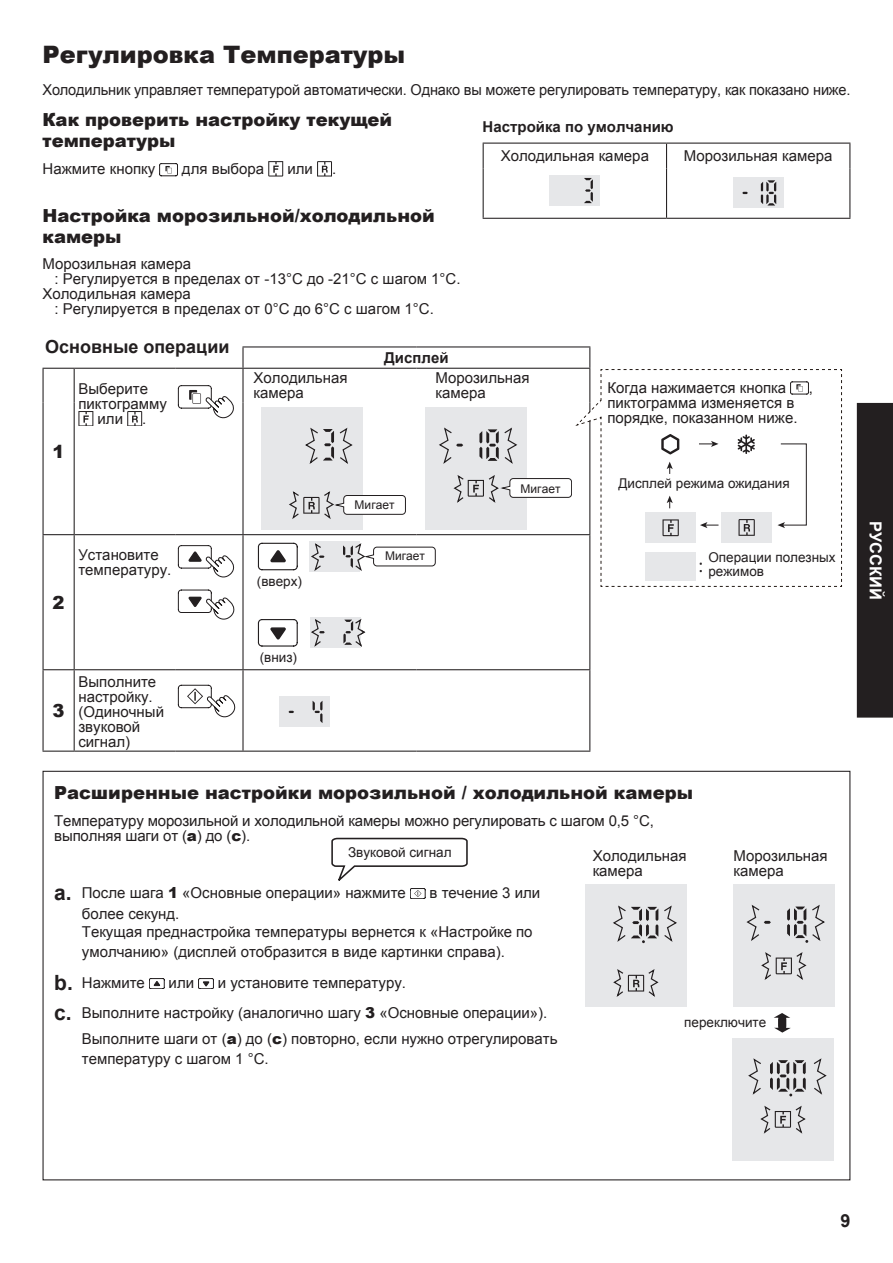
<style>
.page{position:relative;width:893px;height:1263px;background:#fff}
.page>*{position:absolute;margin:0;border:0;box-sizing:border-box;transform-origin:0 0}
.t1{font:900 24px "Arial";color:#231f20}
.t2{font:900 18px/21px "Arial";color:#231f20}
.t3{font:700 18px "Arial";color:#231f20}
.t4{font:18px "Koz Go Pro Regular 90 msp RKSJ H";color:#231f20}
.t5{font:700 16.5px "Arial";color:#fff}
.t6{font:15px/15px "Arial";color:#231f20}
.t7{font:700 15px "Arial";color:#231f20}
.t8{font:13.5px/14.2px "Arial";color:#231f20}
.t9{font:12px "Arial";color:#231f20}
.s1{font-weight:900}
.s2{font-weight:700;font-size:21px}
</style>
<div class="page">
<div style="left:857px;top:403px;width:36px;height:315px;background:#231f20"></div>
<svg style="left:410px;top:888px;width:15px;height:11px"></svg>
<svg style="left:149px;top:978px;width:15px;height:11px"></svg>
<svg style="left:198px;top:978px;width:16px;height:11px"></svg>
<svg style="left:774px;top:1013px;width:17px;height:19px"></svg>
<div style="left:733px;top:884px;width:101px;height:123px;background:#e6e7e9"></div>
<div style="left:585px;top:884px;width:101px;height:123px;background:#e6e7e9"></div>
<div style="left:733px;top:1038px;width:101px;height:123px;background:#e6e7e9"></div>
<svg style="left:613px;top:905px;width:64px;height:92px"></svg>
<svg style="left:746px;top:904px;width:79px;height:76px"></svg>
<svg style="left:748px;top:1058px;width:79px;height:76px"></svg>
<svg style="left:159px;top:163px;width:19px;height:13px"></svg>
<svg style="left:268px;top:161px;width:15px;height:15px"></svg>
<svg style="left:317px;top:161px;width:15px;height:15px"></svg>
<hr style="left:483px;top:143px;width:183px;height:1px;background:#231f20">
<hr style="left:666px;top:143px;width:184px;height:1px;background:#231f20">
<svg style="left:666px;top:144px;width:1px;height:25px"></svg>
<hr style="left:666px;top:169px;width:1px;height:49px;background:#231f20">
<hr style="left:483px;top:218px;width:183px;height:1px;background:#231f20">
<hr style="left:666px;top:218px;width:184px;height:1px;background:#231f20">
<svg style="left:483px;top:144px;width:1px;height:25px"></svg>
<svg style="left:849px;top:144px;width:1px;height:25px"></svg>
<hr style="left:483px;top:169px;width:1px;height:49px;background:#231f20">
<hr style="left:849px;top:169px;width:1px;height:49px;background:#231f20">
<div style="left:550px;top:175px;width:50px;height:31px;background:#e6e7e9"></div>
<svg style="left:584px;top:178px;width:9px;height:25px"></svg>
<div style="left:733px;top:177px;width:50px;height:31px;background:#e6e7e9"></div>
<svg style="left:761px;top:180px;width:15px;height:26px"></svg>
<svg style="left:742px;top:192px;width:6px;height:2px"></svg>
<hr style="left:242px;top:346px;width:174px;height:1px;background:#231f20">
<hr style="left:416px;top:346px;width:174px;height:1px;background:#231f20">
<hr style="left:43px;top:369px;width:1px;height:33px;background:#231f20">
<hr style="left:74px;top:369px;width:1px;height:33px;background:#231f20">
<hr style="left:243px;top:368px;width:173px;height:1px;background:#231f20">
<hr style="left:242px;top:369px;width:2px;height:33px;background:#231f20">
<hr style="left:43px;top:402px;width:1px;height:132px;background:#231f20">
<hr style="left:74px;top:402px;width:1px;height:132px;background:#231f20">
<hr style="left:242px;top:402px;width:2px;height:132px;background:#231f20">
<hr style="left:43px;top:534px;width:31px;height:1px;background:#231f20">
<hr style="left:43px;top:535px;width:1px;height:134px;background:#231f20">
<hr style="left:74px;top:534px;width:102px;height:1px;background:#231f20">
<hr style="left:74px;top:535px;width:1px;height:134px;background:#231f20">
<hr style="left:176px;top:534px;width:67px;height:1px;background:#231f20">
<hr style="left:243px;top:534px;width:173px;height:1px;background:#231f20">
<hr style="left:242px;top:535px;width:2px;height:134px;background:#231f20">
<hr style="left:589px;top:535px;width:1px;height:134px;background:#231f20">
<hr style="left:43px;top:669px;width:31px;height:1px;background:#231f20">
<hr style="left:43px;top:670px;width:1px;height:81px;background:#231f20">
<hr style="left:74px;top:669px;width:102px;height:1px;background:#231f20">
<hr style="left:74px;top:670px;width:1px;height:81px;background:#231f20">
<hr style="left:176px;top:669px;width:67px;height:1px;background:#231f20">
<hr style="left:243px;top:669px;width:173px;height:1px;background:#231f20">
<hr style="left:242px;top:670px;width:2px;height:81px;background:#231f20">
<hr style="left:416px;top:669px;width:174px;height:1px;background:#231f20">
<hr style="left:589px;top:670px;width:1px;height:81px;background:#231f20">
<hr style="left:242px;top:347px;width:2px;height:21px;background:#231f20">
<hr style="left:43px;top:368px;width:31px;height:1px;background:#231f20">
<hr style="left:74px;top:368px;width:102px;height:1px;background:#231f20">
<hr style="left:176px;top:368px;width:67px;height:1px;background:#231f20">
<hr style="left:43px;top:751px;width:31px;height:1px;background:#231f20">
<hr style="left:74px;top:751px;width:102px;height:1px;background:#231f20">
<hr style="left:176px;top:751px;width:67px;height:1px;background:#231f20">
<hr style="left:243px;top:751px;width:173px;height:1px;background:#231f20">
<hr style="left:416px;top:751px;width:174px;height:1px;background:#231f20">
<svg style="left:78px;top:411px;width:15px;height:15px"></svg>
<svg style="left:127px;top:411px;width:15px;height:15px"></svg>
<svg style="left:178px;top:385px;width:56px;height:33px"></svg>
<svg style="left:178px;top:545px;width:56px;height:32px"></svg>
<svg style="left:178px;top:589px;width:56px;height:31px"></svg>
<svg style="left:178px;top:685px;width:57px;height:32px"></svg>
<div style="left:279px;top:696px;width:51px;height:31px;background:#e6e7e9"></div>
<svg style="left:288px;top:711px;width:6px;height:2px"></svg>
<svg style="left:313px;top:701px;width:9px;height:22px"></svg>
<svg style="left:258px;top:347px;width:584px;height:301px"></svg>
<svg style="left:331px;top:838px;width:137px;height:43px"></svg>
<h1 class="t1" style="left:43px;top:37px;width:364px">Регулировка Температуры</h1>
<p class="t6" style="left:43px;top:82px;width:809px">Холодильник управляет температурой автоматически. Однако вы можете регулировать температуру, как показано ниже.</p>
<p class="t2" style="left:43px;top:109px;width:351px">Как проверить настройку текущей температуры</p>
<p class="t6" style="left:43px;top:161px;width:114px">Нажмите кнопку</p>
<p class="t6" style="left:182px;top:161px;width:84px">для выбора</p>
<p class="t6" style="left:287px;top:161px;width:27px">или</p>
<p class="t6" style="left:332px;top:161px;width:6px">.</p>
<p class="t2" style="left:43px;top:204px;width:394px">Настройка морозильной/холодильной камеры</p>
<p class="t6" style="left:43px;top:257px;width:150px">Морозильная камера</p>
<p class="t6" style="left:55px;top:272px;width:408px">: Регулируется в пределах от -13°C до -21°C с шагом 1°C.</p>
<p class="t6" style="left:43px;top:287px;width:150px">Холодильная камера</p>
<p class="t6" style="left:55px;top:302px;width:381px">: Регулируется в пределах от 0°C до 6°C с шагом 1°C.</p>
<p class="t7" style="left:483px;top:116px;width:193px">Настройка по умолчанию</p>
<p class="t6" style="left:501px;top:148px;width:150px">Холодильная камера</p>
<p class="t6" style="left:684px;top:148px;width:150px">Морозильная камера</p>
<p class="t3" style="left:45px;top:334px;width:186px">Основные операции</p>
<p class="t2" style="left:53px;top:440px;width:14px">1</p>
<p class="t6" style="left:78px;top:381px;width:71px">Выберите</p>
<p class="t6" style="left:78px;top:396px;width:90px">пиктограмму</p>
<p class="t6" style="left:98px;top:411px;width:27px">или</p>
<p class="t6" style="left:142px;top:411px;width:6px">.</p>
<p class="t2" style="left:53px;top:591px;width:14px">2</p>
<p class="t6" style="left:78px;top:547px;width:95px">Установите температуру.</p>
<p class="t2" style="left:53px;top:699px;width:14px">3</p>
<p class="t6" style="left:78px;top:674px;width:87px">Выполните настройку. (Одиночный звуковой сигнал)</p>
<p class="t7" style="left:384px;top:347px;width:66px">Дисплей</p>
<p class="t6" style="left:254px;top:370px;width:95px">Холодильная камера</p>
<p class="t6" style="left:436px;top:370px;width:96px">Морозильная камера</p>
<p class="t8" style="left:257px;top:574px;width:47px">(вверх)</p>
<p class="t8" style="left:260px;top:650px;width:39px">(вниз)</p>
<p class="t9" style="left:355px;top:496px;width:41px">Мигает</p>
<p class="t9" style="left:385px;top:548px;width:41px">Мигает</p>
<p class="t9" style="left:521px;top:480px;width:41px">Мигает</p>
<p class="t6" style="left:607px;top:380px;width:180px">Когда нажимается кнопка</p>
<p class="t6" style="left:809px;top:380px;width:6px">,</p>
<p class="t6" style="left:607px;top:395px;width:192px">пиктограмма изменяется в порядке, показанном ниже.</p>
<p class="t8" style="left:618px;top:476px;width:173px">Дисплей режима ожидания</p>
<p class="t8" style="left:708px;top:550px;width:129px">Операции полезных режимов</p>
<p class="t4" style="left:699px;top:554px;width:5px">:</p>
<p class="t2" style="left:54px;top:782px;width:640px">Расширенные настройки морозильной / холодильной камеры</p>
<p class="t6" style="left:54px;top:813px;width:601px">Температуру морозильной и холодильной камеры можно регулировать с шагом 0,5 °C, выполняя шаги от (<span class="s1">а</span>) до (<span class="s1">с</span>).</p>
<p class="t8" style="left:348px;top:845px;width:105px">Звуковой сигнал</p>
<p class="t6" style="left:54px;top:885px;width:353px"><span class="s2">a.</span> После шага <span class="s1">1</span> «Основные операции» нажмите</p>
<p class="t6" style="left:430px;top:885px;width:112px">в течение 3 или</p>
<p class="t6" style="left:82px;top:905px;width:452px;line-height:18.1px">более секунд.<br>Текущая преднастройка температуры вернется к «Настройке по</p>
<p class="t6" style="left:54px;top:936px;width:452px;line-height:31.2px;text-indent:28px">умолчанию» (дисплей отобразится в виде картинки справа). <span class="s2">b.</span> Нажмите</p>
<p class="t6" style="left:54px;top:968px;width:495px;line-height:29.7px;text-indent:164px">и установите температуру.<br><span class="s2">c.</span> Выполните настройку (аналогично шагу <span class="s1">3</span> «Основные операции»).</p>
<p class="t6" style="left:82px;top:1029px;width:477px;line-height:19.5px">Выполните шаги от (<span class="s1">а</span>) до (<span class="s1">с</span>) повторно, если нужно отрегулировать температуру с шагом 1 °C.</p>
<p class="t6" style="left:169px;top:975px;width:27px">или</p>
<p class="t6" style="left:593px;top:848px;width:95px">Холодильная камера</p>
<p class="t6" style="left:734px;top:848px;width:96px">Морозильная камера</p>
<p class="t8" style="left:684px;top:1015px;width:84px">переключите</p>
<p class="t5" style="left:887px;top:521px;width:80px;rotate:90deg">РУССКИЙ</p>
<p class="t3" style="left:840px;top:1208px;width:12px">9</p>
</div>
